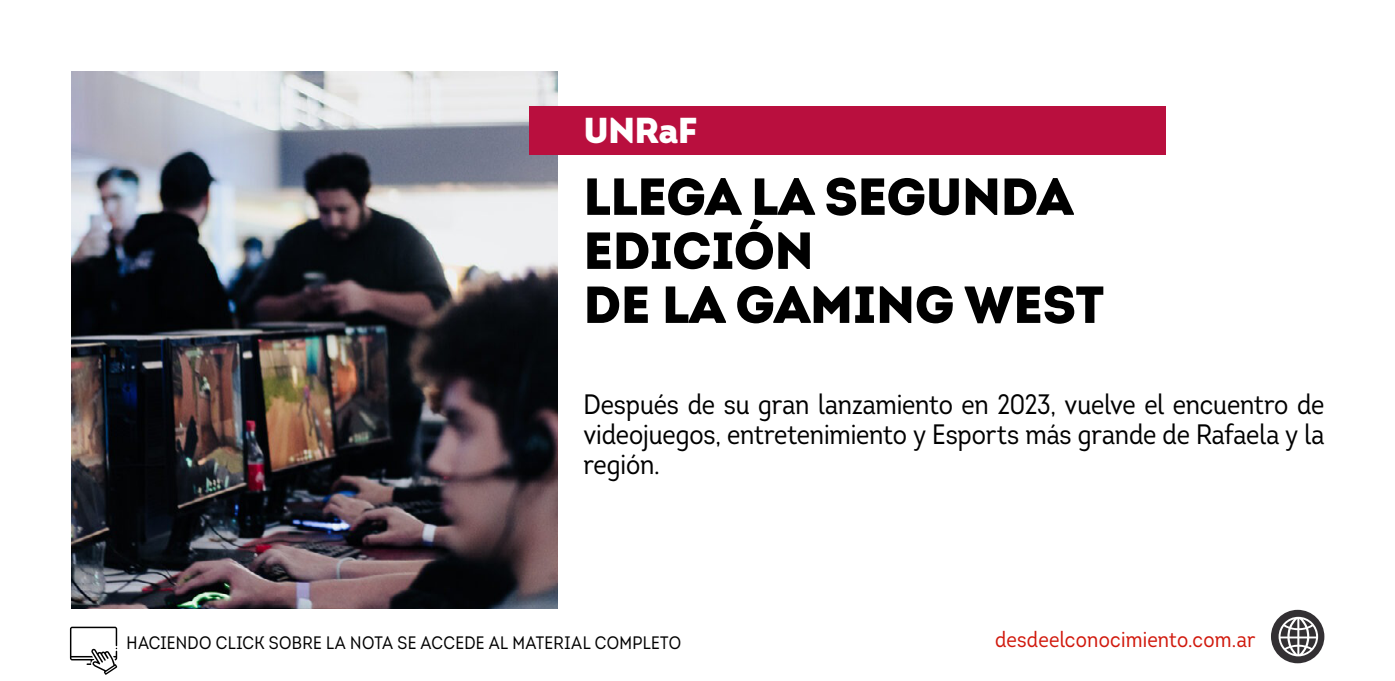
<style>
.page{position:relative;width:1395px;height:681px;background:#fff}
.page>*{position:absolute;margin:0;border:0;box-sizing:border-box;transform-origin:0 0}
.t1{font:900 52px/54px "Intro";letter-spacing:-.01em;color:#000}
.t2{font:900 36px "Intro";letter-spacing:-.025em;color:#fff}
.t3{font:28px/30px "Intro Cond";letter-spacing:-.005em;color:#000;text-align:justify}
.t4{font:22px "Intro Cond";letter-spacing:.01em;color:#d1190d}
.t5{font:18px "Intro Cond";letter-spacing:.02em;color:#000}
</style>
<div class="page">
<div style="left:1271px;top:609px;width:53px;height:54px;background:#333033;border-radius:50%"></div>
<svg style="left:1278px;top:616px;width:40px;height:40px"></svg>
<svg style="left:70px;top:626px;width:47px;height:48px"></svg>
<img style="left:72px;top:72px;width:486px;height:536px">
<div style="left:529px;top:107px;width:636px;height:48px;background:#b90f3e"></div>
<p class="t2" style="left:583px;top:106px;width:115px">UNRaF</p>
<h1 class="t1" style="left:583px;top:169px;width:522px">LLEGA LA SEGUNDA<br>EDICIÓN<br>DE LA GAMING WEST</h1>
<p class="t3" style="left:583px;top:389px;width:742px">Después de su gran lanzamiento en 2023, vuelve el encuentro de videojuegos, entretenimiento y Esports más grande de Rafaela y la región.</p>
<p class="t5" style="left:127px;top:631px;width:556px">HACIENDO CLICK SOBRE LA NOTA SE ACCEDE AL MATERIAL COMPLETO</p>
<p class="t4" style="left:995px;top:625px;width:262px">desdeelconocimiento.com.ar</p>
</div>
